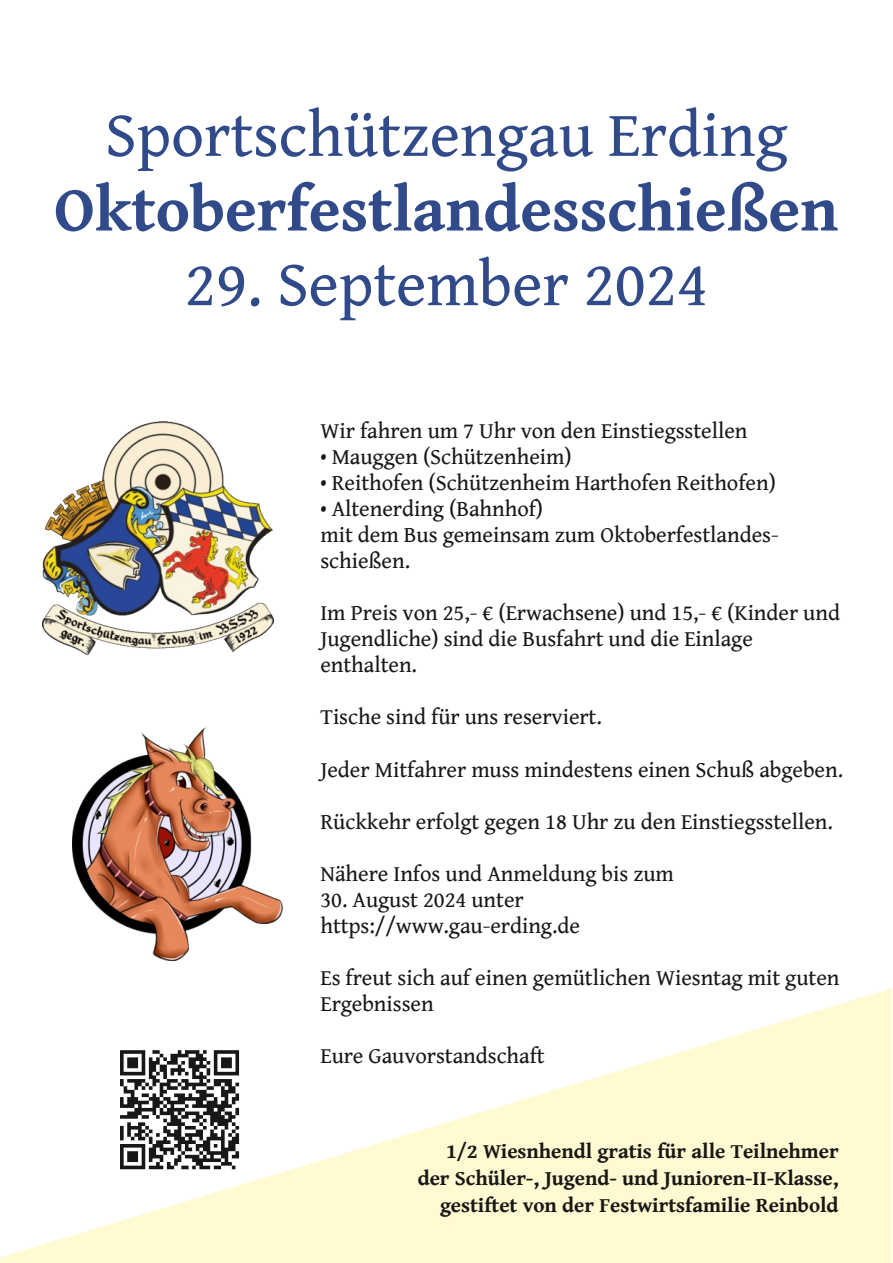
<style>
.page{position:relative;width:893px;height:1263px;background:#fff}
.page>*{position:absolute;margin:0;border:0;box-sizing:border-box;transform-origin:0 0}
.t1{font:64.5px "Gentium Book Basic";color:#304a8a}
.t2{font:700 64.5px "Gentium Book Basic";color:#304a8a}
.t3{font:22.5px/26.1px "Gentium Book Basic";color:#181715}
.t4{font:700 21px/27px "Gentium Book Basic";letter-spacing:-.005em;color:#181715;text-align:right}
</style>
<div class="page">
<img style="left:72px;top:727px;width:212px;height:233px">
<img style="left:43px;top:421px;width:231px;height:234px">
<svg style="left:0;top:988px;width:892px;height:275px;fill:#fffad1"></svg>
<h1 class="t1" style="left:105px;top:99px;width:684px">Sportschützengau Erding</h1>
<h1 class="t2" style="left:54px;top:174px;width:785px">Oktoberfestlandesschießen</h1>
<h1 class="t1" style="left:185px;top:249px;width:525px">29. September 2024</h1>
<p class="t3" style="left:320px;top:418px;width:429px">Wir fahren um 7 Uhr von den Einstiegsstellen</p>
<p class="t3" style="left:320px;top:444px;width:253px">• Mauggen (Schützenheim)</p>
<p class="t3" style="left:320px;top:470px;width:457px">• Reithofen (Schützenheim Harthofen Reithofen)</p>
<p class="t3" style="left:320px;top:496px;width:460px">• Altenerding (Bahnhof)<br>mit dem Bus gemeinsam zum Oktoberfestlandes&shy;schießen.</p>
<p class="t3" style="left:320px;top:601px;width:521px">Im Preis von 25,- € (Erwachsene) und 15,- € (Kinder und<br>Jugendliche) sind die Busfahrt und die Einlage enthalten.</p>
<p class="t3" style="left:320px;top:705px;width:283px">Tische sind für uns reserviert.</p>
<p class="t3" style="left:320px;top:757px;width:524px">Jeder Mitfahrer muss mindestens einen Schuß abgeben.</p>
<p class="t3" style="left:320px;top:809px;width:514px">Rückkehr erfolgt gegen 18 Uhr zu den Einstiegsstellen.</p>
<p class="t3" style="left:320px;top:861px;width:355px">Nähere Infos und Anmeldung bis zum</p>
<p class="t3" style="left:320px;top:887px;width:261px">30. August 2024 unter https://www.gau-erding.de</p>
<p class="t3" style="left:320px;top:965px;width:521px">Es freut sich auf einen gemütlichen Wiesntag mit guten<br>Ergebnissen</p>
<p class="t3" style="left:320px;top:1043px;width:226px">Eure Gauvorstandschaft</p>
<p class="t4" style="left:418px;top:1138px;width:422px">1/2 Wiesnhendl gratis für alle Teilnehmer der Schüler-, Jugend- und Junioren-II-Klasse, gestiftet von der Festwirtsfamilie Reinbold</p>
</div>
